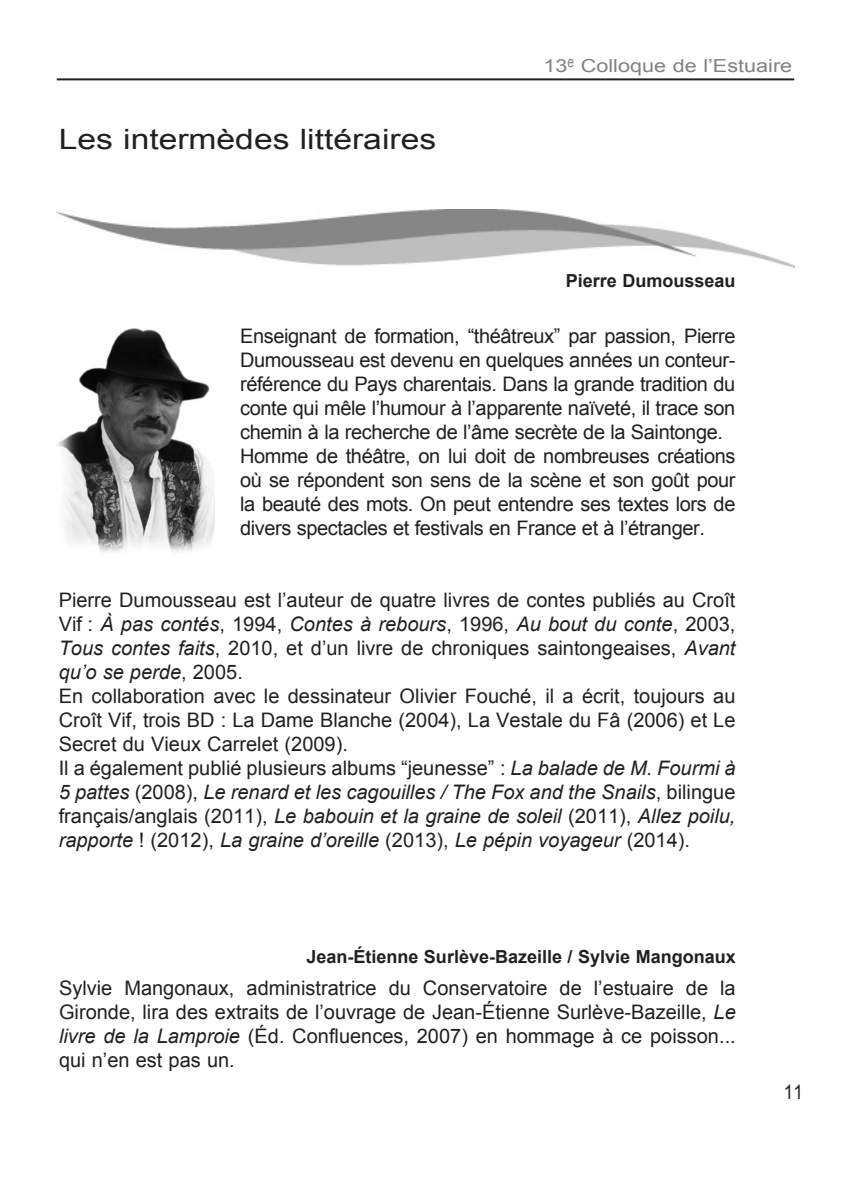
<style>
.page{position:relative;width:851px;height:1191px;background:#fff}
.page>*{position:absolute;margin:0;border:0;box-sizing:border-box;transform-origin:0 0}
.t1{font:28px "Arial";color:#231f20;scale:1.2 1}
.t2{font:20px/24px "Arial";letter-spacing:-.02em;color:#231f20;text-align:justify}
.t3{font:20px/24px "Arial";color:#231f20}
.t4{font:20px "Arial";letter-spacing:-.02em;color:#231f20;scale:.85 1}
.t5{font:700 18px "Arial";color:#231f20}
.t6{font:18px "Arial";color:#808285;scale:1.2 1}
.s1{font-style:italic}
</style>
<div class="page">
<hr style="left:57px;top:78px;width:737px;height:2px;background:#231f20">
<img style="left:57px;top:209px;width:737px;height:59px">
<img style="left:57px;top:328px;width:157px;height:225px">
<h1 class="t1" style="left:59px;top:121px;width:316px">Les intermèdes littéraires</h1>
<p class="t6" style="left:543px;top:54px;width:209px">13<sup>e</sup> Colloque de l’Estuaire</p>
<p class="t5" style="left:565px;top:268px;width:171px">Pierre Dumousseau</p>
<p class="t2" style="left:240px;top:324px;width:496px;text-align:left">Enseignant de formation, “théâtreux” par passion, Pierre Dumousseau est devenu en quelques années un conteur&shy;référence du Pays charentais. Dans la grande tradition du conte qui mêle l’humour à l’apparente naïveté, il trace son chemin à la recherche de l’âme secrète de la Saintonge.<br>Homme de théâtre, on lui doit de nombreuses créations où se répondent son sens de la scène et son goût pour la beauté des mots. On peut entendre ses textes lors de divers spectacles et festivals en France et à l’étranger.</p>
<p class="t3" style="left:59px;top:588px;width:678px">Pierre Dumousseau est l’auteur de quatre livres de contes publiés au Croît Vif : <span class="s1">À pas contés</span>, 1994, <span class="s1">Contes à rebours</span>, 1996, <span class="s1">Au bout du conte</span>, 2003, <span class="s1">Tous contes faits</span>, 2010, et d’un livre de chroniques saintongeaises, <span class="s1">Avant qu’o se perde</span>, 2005.<br>En collaboration avec le dessinateur Olivier Fouché, il a écrit, toujours au Croît Vif, trois BD : La Dame Blanche (2004), La Vestale du Fâ (2006) et Le Secret du Vieux Carrelet (2009).<br>Il a également publié plusieurs albums “jeunesse” : <span class="s1">La balade de M. Fourmi à 5 pattes</span> (2008), <span class="s1">Le renard et les cagouilles / The Fox and the Snails</span>, bilingue français/anglais (2011), <span class="s1">Le babouin et la graine de soleil</span> (2011), <span class="s1">Allez poilu, rapporte</span> ! (2012), <span class="s1">La graine d’oreille</span> (2013), <span class="s1">Le pépin voyageur</span> (2014).</p>
<p class="t5" style="left:306px;top:944px;width:431px">Jean-Étienne Surlève-Bazeille / Sylvie Mangonaux</p>
<p class="t2" style="left:59px;top:976px;width:678px">Sylvie Mangonaux, administratrice du Conservatoire de l’estuaire de la Gironde, lira des extraits de l’ouvrage de Jean-Étienne Surlève-Bazeille, <span class="s1">Le livre de la Lamproie</span> (Éd. Confluences, 2007) en hommage à ce poisson... qui n’en est pas un.</p>
<p class="t4" style="left:783px;top:1079px;width:24px">11</p>
</div>
